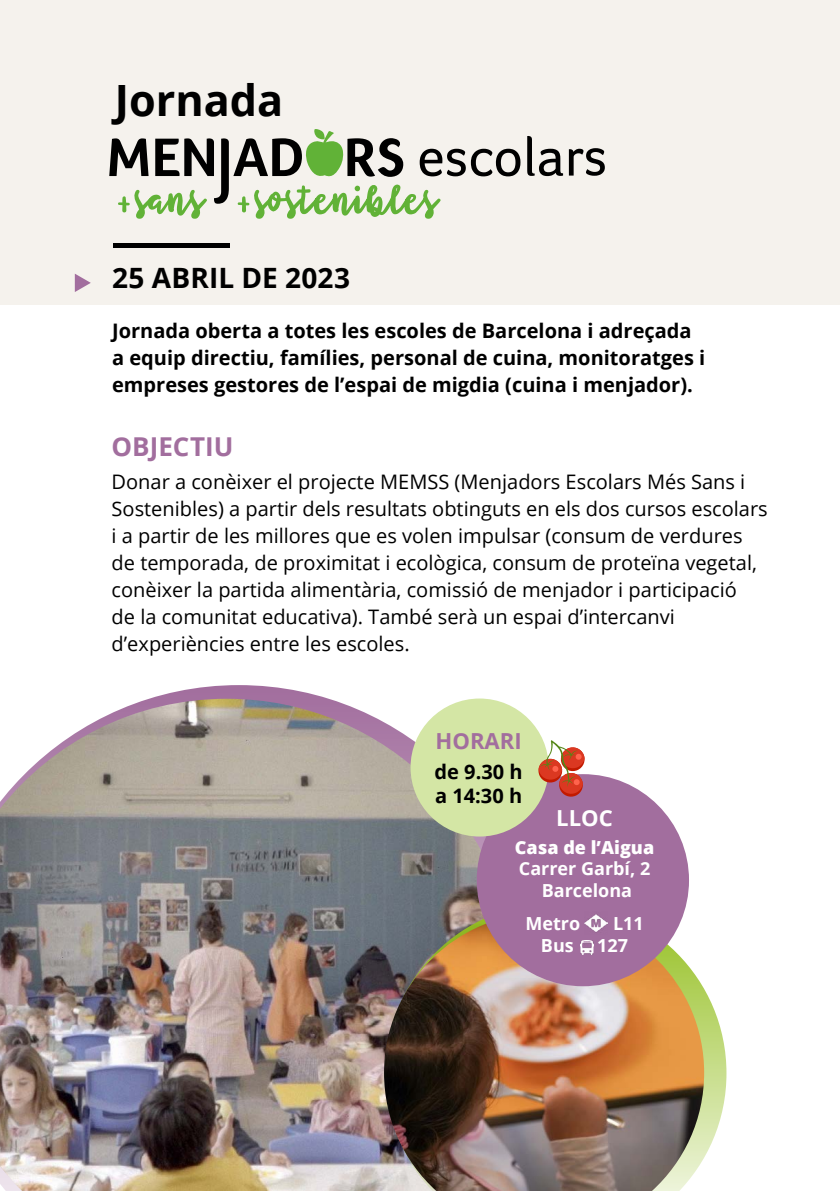
<style>
.page{position:relative;width:840px;height:1191px;background:#fff}
.page>*{position:absolute;margin:0;border:0;box-sizing:border-box;transform-origin:0 0}
.t1{font:700 43.2px "Open Sans";color:#000}
.t2{font:700 28px "Open Sans";letter-spacing:.01em;color:#000}
.t3{font:700 26px "Open Sans";color:#a26e9e}
.t4{font:700 22px "Open Sans";color:#a26e9e}
.t5{font:700 22px "Open Sans";color:#fff}
.t6{font:20px/27px "Open Sans";color:#000}
.t7{font:700 20px/27px "Open Sans";color:#000}
.t8{font:700 18px/21.6px "Open Sans";color:#fff;text-align:center}
.t9{font:800 18px "Open Sans";color:#fff}
</style>
<div class="page">
<div style="left:0;top:0;width:839px;height:305px;background:#f5f2ed"></div>
<svg style="left:75px;top:274px;width:16px;height:18px"></svg>
<svg style="left:148px;top:685px;width:395px;height:55px"></svg>
<img style="left:0;top:699px;width:515px;height:492px">
<svg style="left:385px;top:903px;width:341px;height:256px"></svg>
<img style="left:384px;top:913px;width:319px;height:278px">
<hr style="left:113px;top:244px;width:117px;height:4px;background:#000">
<div style="left:476px;top:774px;width:212px;height:212px;background:#a26e9e;border-radius:50%"></div>
<img style="left:580px;top:940px;width:13px;height:14px">
<img style="left:584px;top:914px;width:23px;height:19px">
<svg style="left:109px;top:129px;width:495px;height:90px"></svg>
<div style="left:410px;top:698px;width:138px;height:138px;background:#d4e6a5;border-radius:50%"></div>
<svg style="left:538px;top:740px;width:48px;height:58px"></svg>
<h1 class="t1" style="left:115px;top:70px;width:170px">Jornada</h1>
<h2 class="t2" style="left:112px;top:258px;width:239px">25 ABRIL DE 2023</h2>
<p class="t7" style="left:112px;top:316px;width:594px">Jornada oberta a totes les escoles de Barcelona i adreçada a equip directiu, famílies, personal de cuina, monitoratges i empreses gestores de l’espai de migdia (cuina i menjador).</p>
<h3 class="t3" style="left:111px;top:428px;width:123px">OBJECTIU</h3>
<p class="t6" style="left:111px;top:467px;width:657px">Donar a conèixer el projecte MEMSS (Menjadors Escolars Més Sans i Sostenibles) a partir dels resultats obtinguts en els dos cursos escolars i a partir de les millores que es volen impulsar (consum de verdures de temporada, de proximitat i ecològica, consum de proteïna vegetal, conèixer la partida alimentària, comissió de menjador i participació<br>de la comunitat educativa). També serà un espai d’intercanvi d’experiències entre les escoles.</p>
<p class="t4" style="left:435px;top:726px;width:88px">HORARI</p>
<p class="t7" style="left:434px;top:759px;width:89px;line-height:24px">de 9.30 h a 14:30 h</p>
<p class="t5" style="left:556px;top:803px;width:58px">LLOC</p>
<p class="t9" style="left:514px;top:833px;width:141px">Casa de l’Aigua</p>
<p class="t8" style="left:518px;top:857px;width:133px">Carrer Garbí, 2<br>Barcelona</p>
<p class="t8" style="left:525px;top:912px;width:56px">Metro</p>
<p class="t8" style="left:612px;top:912px;width:32px">L11</p>
<p class="t8" style="left:540px;top:933px;width:34px">Bus</p>
<p class="t8" style="left:597px;top:933px;width:32px">127</p>
</div>
